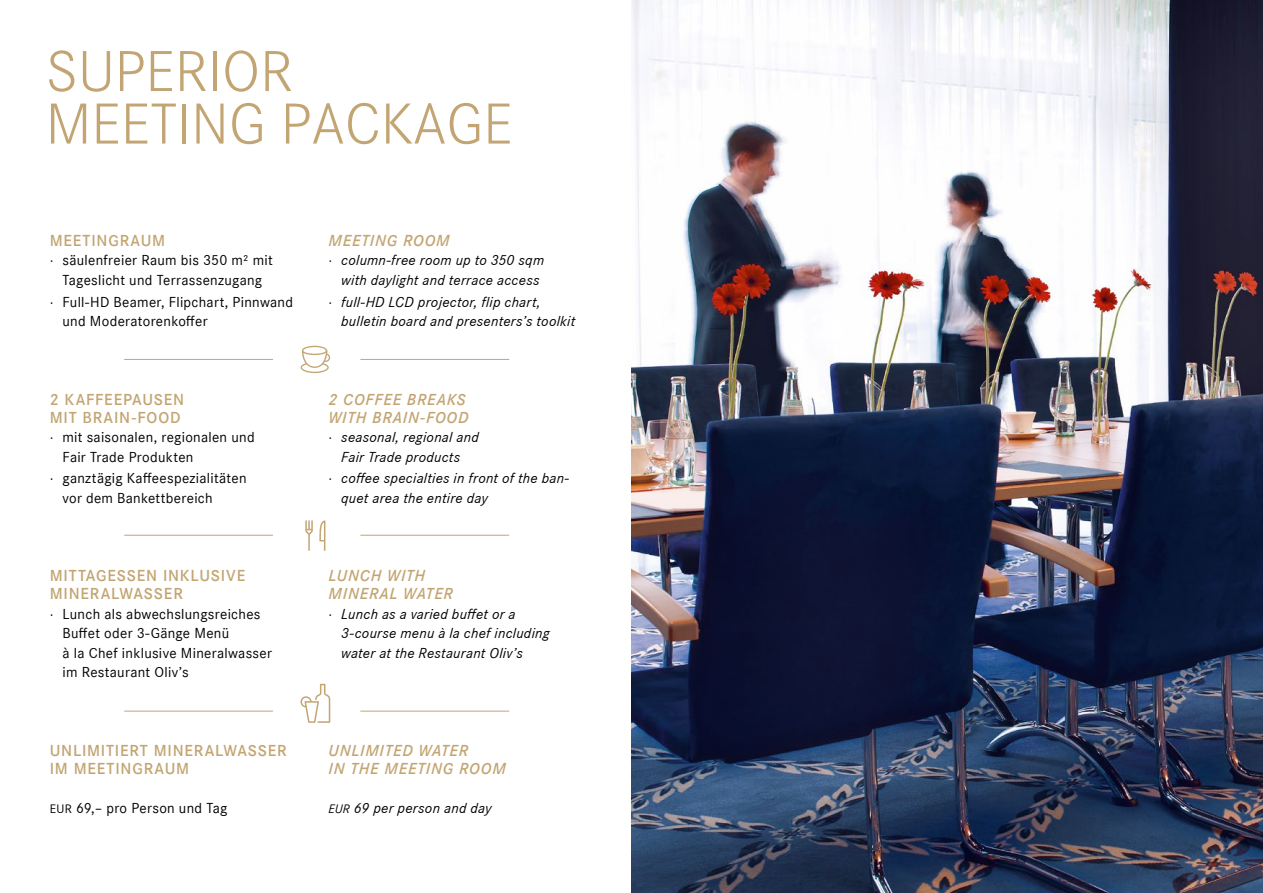
<style>
.page{position:relative;width:1263px;height:893px;background:#fff}
.page>*{position:absolute;margin:0;border:0;box-sizing:border-box;transform-origin:0 0}
.t1{font:300 60px/52.5px "Corporate S";color:#c2a572}
.t2{font:600 16.5px/18px "Corporate S";letter-spacing:.045em;color:#c2a572}
.t3{font:italic 600 16.5px/18px "Corporate S";letter-spacing:.05em;color:#c2a572}
.t4{font:15px/19.5px "Corporate S";letter-spacing:.02em;color:#000}
.t5{font:italic 15px/19.5px "Corporate S";letter-spacing:.02em;color:#000}
.s1{font-weight:300}
.s2{font-size:12.75px}
.s3{font-weight:300;font-style:normal}
</style>
<div class="page">
<img style="left:631px;top:0;width:632px;height:893px">
<svg style="left:301px;top:346px;width:29px;height:27px"></svg>
<hr style="left:124px;top:359px;width:149px;height:1px;background:#c2a572">
<hr style="left:360px;top:359px;width:149px;height:1px;background:#c2a572">
<svg style="left:305px;top:520px;width:20px;height:31px"></svg>
<hr style="left:124px;top:535px;width:149px;height:1px;background:#c2a572">
<hr style="left:360px;top:535px;width:149px;height:1px;background:#c2a572">
<svg style="left:300px;top:684px;width:31px;height:39px"></svg>
<hr style="left:124px;top:711px;width:149px;height:1px;background:#c2a572">
<hr style="left:360px;top:711px;width:149px;height:1px;background:#c2a572">
<h1 class="t1" style="left:46px;top:43px;width:468px">SUPERIOR<br>MEETING PACKAGE</h1>
<p class="t2" style="left:50px;top:231px;width:117px">MEETINGRAUM</p>
<p class="t4" style="left:50px;top:250px;width:224px;text-align:center"><span class="s1">·</span> säulenfreier Raum bis 350 m² mit<br>Tageslicht und Terrassenzugang</p>
<p class="t4" style="left:62px;top:291px;width:232px;text-indent:-13px"><span class="s1">·</span> Full-HD Beamer, Flipchart, Pinnwand und Moderatorenkoffer</p>
<p class="t2" style="left:50px;top:390px;width:136px">2 KAFFEEPAUSEN<br>MIT BRAIN-FOOD</p>
<p class="t4" style="left:62px;top:427px;width:194px;text-indent:-13px"><span class="s1">·</span> mit saisonalen, regionalen und<br>Fair Trade Produkten</p>
<p class="t4" style="left:62px;top:468px;width:186px;text-indent:-13px"><span class="s1">·</span> ganztägig Kaffeespezialitäten vor dem Bankettbereich</p>
<p class="t2" style="left:50px;top:566px;width:197px">MITTAGESSEN INKLUSIVE<br>MINERALWASSER</p>
<p class="t4" style="left:62px;top:604px;width:211px;text-indent:-13px"><span class="s1">·</span> Lunch als abwechslungsreiches<br>Buffet oder 3-Gänge Menü<br>à la Chef inklusive Mineralwasser im Restaurant Oliv’s</p>
<p class="t2" style="left:50px;top:741px;width:239px">UNLIMITIERT MINERALWASSER<br>IM MEETINGRAUM</p>
<p class="t4" style="left:50px;top:798px;width:179px"><span class="s2">EUR</span> 69,– pro Person und Tag</p>
<p class="t3" style="left:328px;top:231px;width:123px">MEETING ROOM</p>
<p class="t5" style="left:328px;top:250px;width:217px;text-align:center"><span class="s3">·</span> column-free room up to 350 sqm with daylight and terrace access</p>
<p class="t5" style="left:341px;top:291px;width:235px;text-indent:-13px"><span class="s3">·</span> full-HD LCD projector, flip chart, bulletin board and presenters’s toolkit</p>
<p class="t3" style="left:328px;top:390px;width:141px">2 COFFEE BREAKS<br>WITH BRAIN-FOOD</p>
<p class="t5" style="left:328px;top:427px;width:152px;text-align:center"><span class="s3">·</span> seasonal, regional and<br>Fair Trade products</p>
<p class="t5" style="left:341px;top:468px;width:229px;text-indent:-13px"><span class="s3">·</span> coffee specialties in front of the ban&shy;quet area the entire day</p>
<p class="t3" style="left:328px;top:567px;width:126px">LUNCH WITH<br>MINERAL WATER</p>
<p class="t5" style="left:341px;top:604px;width:210px;text-indent:-13px"><span class="s3">·</span> Lunch as a varied buffet or a<br>3-course menu à la chef including water at the Restaurant Oliv’s</p>
<p class="t3" style="left:328px;top:741px;width:179px">UNLIMITED WATER<br>IN THE MEETING ROOM</p>
<p class="t5" style="left:328px;top:798px;width:165px"><span class="s2">EUR</span> 69 per person and day</p>
</div>
